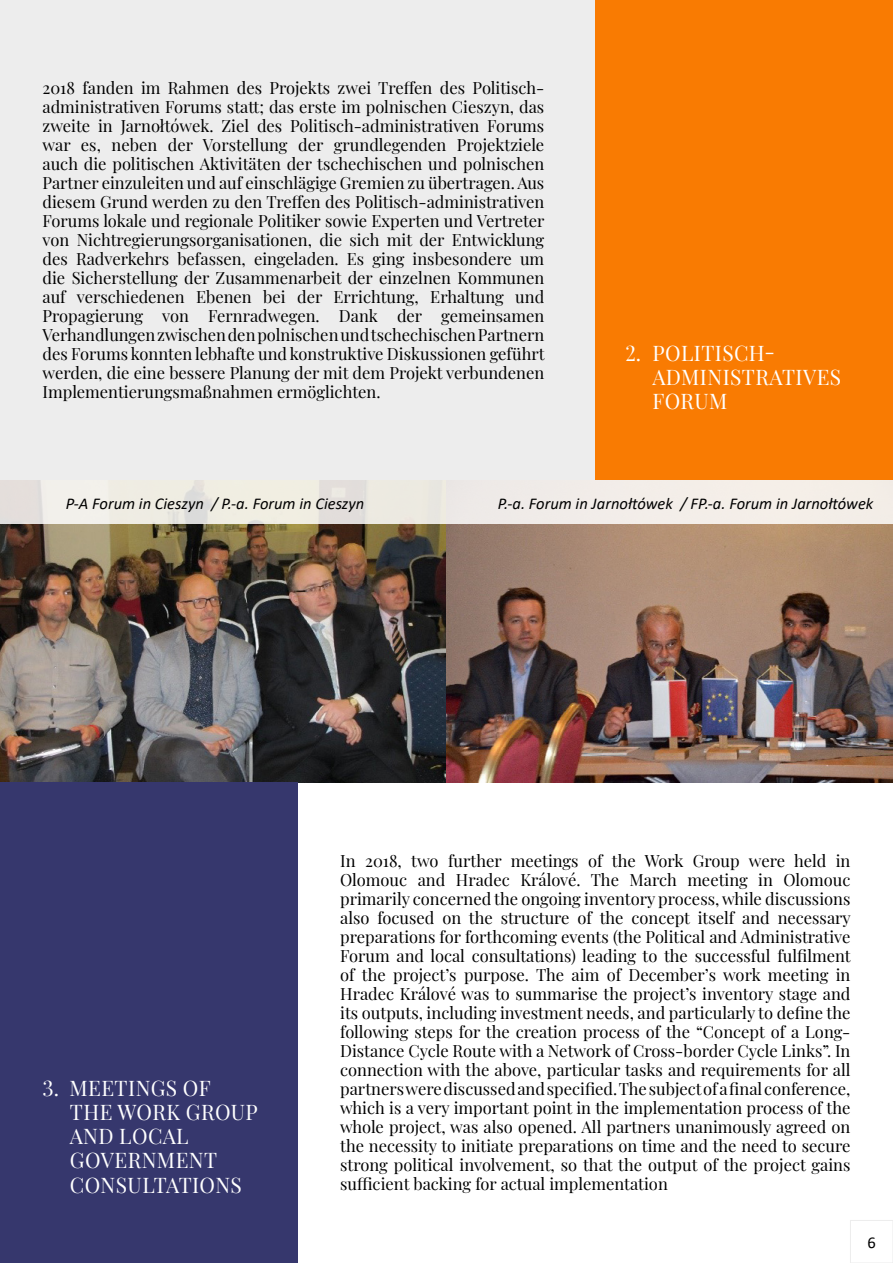
<style>
.page{position:relative;width:893px;height:1263px;background:#fff}
.page>*{position:absolute;margin:0;border:0;box-sizing:border-box;transform-origin:0 0}
.t1{font:21px/24.2px "Playfair Display";letter-spacing:.02em;color:#fff}
.t2{font:16.5px/18.9px "Playfair Display";color:#000;text-align:justify}
.t3{font:italic 16.5px "Calibri";color:#000}
.t4{font:16.5px "Calibri";color:#000}
</style>
<div class="page">
<div style="left:850px;top:1220px;width:43px;height:43px;border:1px solid #ededed"></div>
<div style="left:0;top:0;width:595px;height:480px;background:#ededed"></div>
<div style="left:595px;top:0;width:298px;height:480px;background:#f97b02"></div>
<img style="left:0;top:524px;width:446px;height:258px">
<img style="left:446px;top:524px;width:447px;height:258px">
<div style="left:0;top:782px;width:298px;height:481px;background:#36376d"></div>
<div style="left:0;top:480px;width:893px;height:44px;background:linear-gradient(to right,#e9e8e1,#f4eee9)"></div>
<p class="t2" style="left:43px;top:77px;width:504px">2018 fanden im Rahmen des Projekts zwei Treffen des Politisch&shy;administrativen Forums statt; das erste im polnischen Cieszyn, das zweite in Jarnołtówek. Ziel des Politisch-administrativen Forums war es, neben der Vorstellung der grundlegenden Projektziele auch die politischen Aktivitäten der tschechischen und polnischen Partner einzuleiten und auf einschlägige Gremien zu übertragen. Aus diesem Grund werden zu den Treffen des Politisch-administrativen Forums lokale und regionale Politiker sowie Experten und Vertreter von Nichtregierungsorganisationen, die sich mit der Entwicklung des Radverkehrs befassen, eingeladen. Es ging insbesondere um die Sicherstellung der Zusammenarbeit der einzelnen Kommunen auf verschiedenen Ebenen bei der Errichtung, Erhaltung und Propagierung von Fernradwegen. Dank der gemeinsamen Verhandlungen zwischen den polnischen und tschechischen Partnern des Forums konnten lebhafte und konstruktive Diskussionen geführt werden, die eine bessere Planung der mit dem Projekt verbundenen Implementierungsmaßnahmen ermöglichten.</p>
<p class="t1" style="left:652px;top:339px;width:190px;text-indent:-27px">2. POLITISCH-<br>ADMINISTRATIVES<br>FORUM</p>
<p class="t3" style="left:66px;top:492px;width:300px">P-A Forum in Cieszyn / P.-a. Forum in Cieszyn</p>
<p class="t3" style="left:498px;top:492px;width:377px">P.-a. Forum in Jarnołtówek / FP.-a. Forum in Jarnołtówek</p>
<p class="t1" style="left:70px;top:1074px;width:189px;text-indent:-27px">3. MEETINGS OF<br>THE WORK GROUP<br>AND LOCAL<br>GOVERNMENT<br>CONSULTATIONS</p>
<p class="t2" style="left:340px;top:850px;width:512px">In 2018, two further meetings of the Work Group were held in Olomouc and Hradec Králové. The March meeting in Olomouc primarily concerned the ongoing inventory process, while discussions also focused on the structure of the concept itself and necessary preparations for forthcoming events (the Political and Administrative Forum and local consultations) leading to the successful fulfilment of the project’s purpose. The aim of December’s work meeting in Hradec Králové was to summarise the project’s inventory stage and its outputs, including investment needs, and particularly to define the following steps for the creation process of the “Concept of a Long-Distance Cycle Route with a Network of Cross-border Cycle Links”. In connection with the above, particular tasks and requirements for all partners were discussed and specified. The subject of a final conference, which is a very important point in the implementation process of the whole project, was also opened. All partners unanimously agreed on the necessity to initiate preparations on time and the need to secure strong political involvement, so that the output of the project gains sufficient backing for actual implementation</p>
<p class="t4" style="left:867px;top:1231px;width:10px">6</p>
</div>
